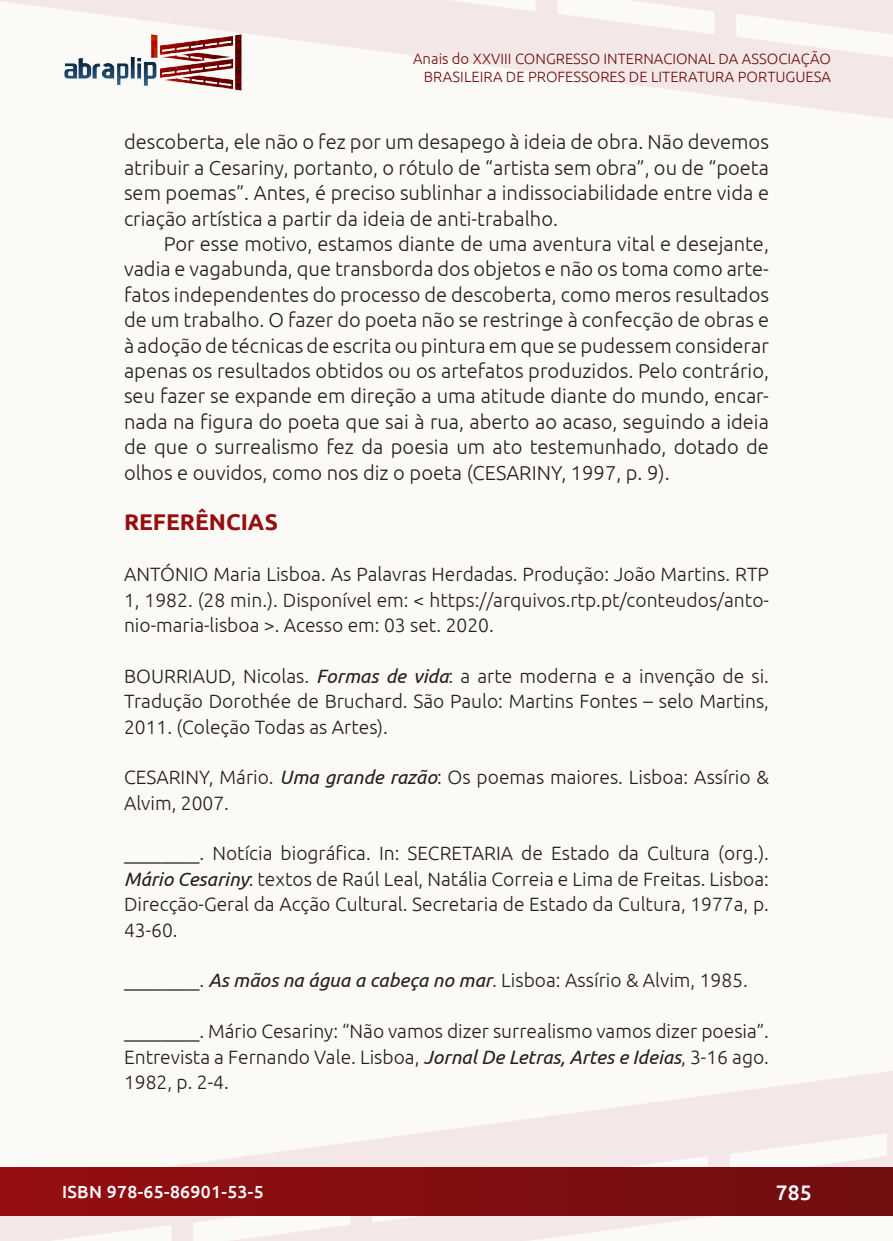
<style>
.page{position:relative;width:893px;height:1241px;background:#fff}
.page>*{position:absolute;margin:0;border:0;box-sizing:border-box;transform-origin:0 0}
._8_SUBTÍTULO{font:700 22.75px "Ubuntu";color:#950e10}
.t1{font:500 21px "Ubuntu";color:#fff}
._7_CORPO{font:300 20.12px/25.4px "Ubuntu";color:#231f20;text-align:justify}
._10_REFERÊNCIAS{font:300 19.25px/25.4px "Ubuntu";color:#231f20;text-align:justify}
.t2{font:500 17.5px "Ubuntu";letter-spacing:.02em;color:#fff}
.t3{font:300 14.88px/17.8px "Ubuntu";color:#700e10;text-align:right}
.s1{font-weight:400;font-style:italic}
</style>
<div class="page">
<div style="left:0;top:0;width:893px;height:1240px;background:#fcfaf7"></div>
<svg style="left:0;top:1071px;width:893px;height:169px"></svg>
<svg style="left:0;top:0;width:893px;height:119px"></svg>
<div style="left:1px;top:1167px;width:891px;height:47px;background:linear-gradient(to right,#950e10,#700e10)"></div>
<img style="left:62px;top:31px;width:182px;height:62px">
<p class="t3" style="left:413px;top:49px;width:419px">Anais do XXVIII CONGRESSO INTERNACIONAL DA ASSOCIAÇÃO<br>BRASILEIRA DE PROFESSORES DE LITERATURA PORTUGUESA</p>
<p class="_7_CORPO" style="left:124px;top:129px;width:646px">descoberta, ele não o fez por um desapego à ideia de obra. Não devemos atribuir a Cesariny, portanto, o rótulo de “artista sem obra”, ou de “poeta sem poemas”. Antes, é preciso sublinhar a indissociabilidade entre vida e criação artística a partir da ideia de anti-trabalho.</p>
<p class="_7_CORPO" style="left:124px;top:231px;width:646px;text-indent:40px">Por esse motivo, estamos diante de uma aventura vital e desejante, vadia e vagabunda, que transborda dos objetos e não os toma como arte&shy;fatos independentes do processo de descoberta, como meros resultados de um trabalho. O fazer do poeta não se restringe à confecção de obras e à adoção de técnicas de escrita ou pintura em que se pudessem considerar apenas os resultados obtidos ou os artefatos produzidos. Pelo contrário, seu fazer se expande em direção a uma atitude diante do mundo, encar&shy;nada na figura do poeta que sai à rua, aberto ao acaso, seguindo a ideia de que o surrealismo fez da poesia um ato testemunhado, dotado de olhos e ouvidos, como nos diz o poeta (CESARINY, 1997, p. 9).</p>
<p class="_8_SUBTÍTULO" style="left:124px;top:508px;width:155px">REFERÊNCIAS</p>
<p class="_10_REFERÊNCIAS" style="left:124px;top:561px;width:646px">ANTÓNIO Maria Lisboa. As Palavras Herdadas. Produção: João Martins. RTP 1, 1982. (28 min.). Disponível em: &lt; https://arquivos.rtp.pt/conteudos/anto&shy;nio-maria-lisboa &gt;. Acesso em: 03 set. 2020.</p>
<p class="_10_REFERÊNCIAS" style="left:124px;top:662px;width:646px">BOURRIAUD, Nicolas. <span class="s1">Formas de vida</span>: a arte moderna e a invenção de si.<br>Tradução Dorothée de Bruchard. São Paulo: Martins Fontes – selo Martins, 2011. (Coleção Todas as Artes).</p>
<p class="_10_REFERÊNCIAS" style="left:124px;top:764px;width:646px">CESARINY, Mário. <span class="s1">Uma grande razão</span>: Os poemas maiores. Lisboa: Assírio &amp;<br>Alvim, 2007.</p>
<p class="_10_REFERÊNCIAS" style="left:124px;top:840px;width:646px">________. Notícia biográfica. In: SECRETARIA de Estado da Cultura (org.).<br><span class="s1">Mário Cesariny</span>: textos de Raúl Leal, Natália Correia e Lima de Freitas. Lisboa:<br>Direcção-Geral da Acção Cultural. Secretaria de Estado da Cultura, 1977a, p.<br>43-60.</p>
<p class="_10_REFERÊNCIAS" style="left:124px;top:967px;width:625px">________. <span class="s1">As mãos na água a cabeça no mar</span>. Lisboa: Assírio &amp; Alvim, 1985.</p>
<p class="_10_REFERÊNCIAS" style="left:124px;top:1017px;width:646px">________. Mário Cesariny: “Não vamos dizer surrealismo vamos dizer poesia”.<br>Entrevista a Fernando Vale. Lisboa, <span class="s1">Jornal De Letras, Artes e Ideias</span>, 3-16 ago.<br>1982, p. 2-4.</p>
<p class="t2" style="left:62px;top:1180px;width:203px">ISBN 978-65-86901-53-5</p>
<p class="t1" style="left:776px;top:1178px;width:37px">785</p>
</div>
